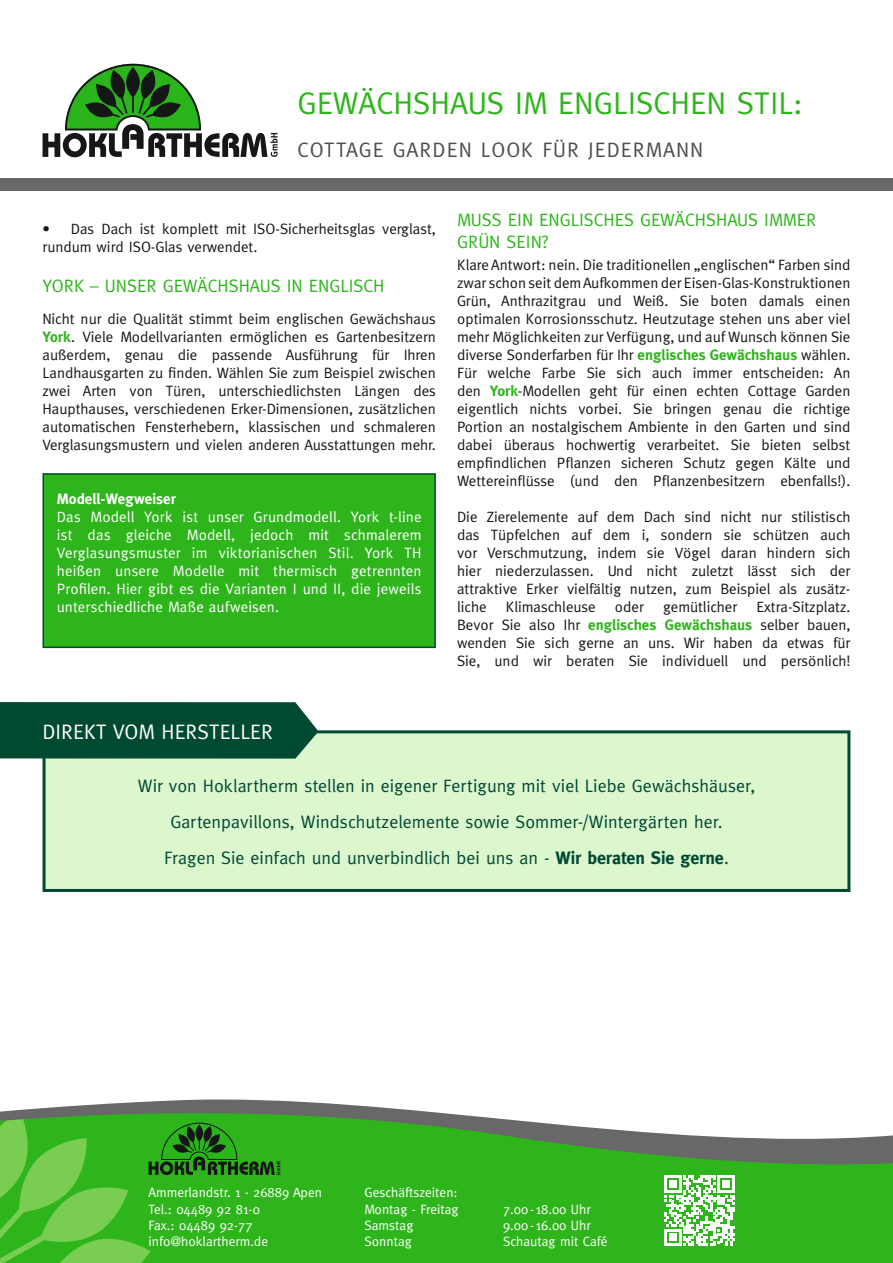
<style>
.page{position:relative;width:893px;height:1263px;background:#fff}
.page>*{position:absolute;margin:0;border:0;box-sizing:border-box;transform-origin:0 0}
.t1{font:31.5px "Meta Plus";color:#2eb51b}
.t2{font:21px "Meta Plus";letter-spacing:.05em;color:#4e4e4d}
.t3{font:21px "Meta Plus";color:#fff}
.t4{font:18px/36px "Meta Plus";color:#004933;text-align:center}
.t5{font:18px/21.6px "Meta Plus";color:#2eb51b}
.t6{font:15px/18px "Meta Plus";color:#151616;text-align:justify}
.t7{font:15px/18px "Meta Plus";letter-spacing:.01em;color:#fff;text-align:justify}
.t8{font:700 15px "Meta Plus";color:#fff}
.t9{font:13.5px/16.2px "Meta Plus";color:#fff}
.s1{font-weight:700;color:#2eb51b}
.s2{font-weight:700}
</style>
<div class="page">
<div style="left:0;top:179px;width:893px;height:12px;background:#686868"></div>
<div style="left:280px;top:1167px;width:613px;height:96px;background:#2eb51b"></div>
<svg style="left:0;top:1099px;width:893px;height:68px"></svg>
<svg style="left:664px;top:1175px;width:71px;height:71px"></svg>
<div style="left:43px;top:473px;width:393px;height:175px;background:#2eb51b"></div>
<div style="left:43px;top:730px;width:807px;height:162px;background:#dcf6cd"></div>
<div style="left:0;top:702px;width:318px;height:57px;background:#004933"></div>
<svg style="left:43px;top:64px;width:235px;height:93px"></svg>
<svg style="left:0;top:1115px;width:280px;height:148px;background:#3fb228"></svg>
<h1 class="t1" style="left:298px;top:85px;width:506px">GEWÄCHSHAUS IM ENGLISCHEN STIL:</h1>
<h2 class="t2" style="left:298px;top:138px;width:407px">COTTAGE GARDEN LOOK FÜR JEDERMANN</h2>
<p class="t6" style="left:43px;top:220px;width:395px">• Das Dach ist komplett mit ISO-Sicherheitsglas verglast, rundum wird ISO-Glas verwendet.</p>
<p class="t5" style="left:43px;top:274px;width:343px">YORK – UNSER GEWÄCHSHAUS IN ENGLISCH</p>
<p class="t6" style="left:43px;top:310px;width:395px">Nicht nur die Qualität stimmt beim englischen Gewächshaus <span class="s1">York</span>. Viele Modellvarianten ermöglichen es Gartenbesitzern außerdem, genau die passende Ausführung für Ihren Landhausgarten zu finden. Wählen Sie zum Beispiel zwischen zwei Arten von Türen, unterschiedlichsten Längen des Haupthauses, verschiedenen Erker-Dimensionen, zusätzlichen automatischen Fensterhebern, klassischen und schmaleren Verglasungsmustern und vielen anderen Ausstattungen mehr.</p>
<p class="t8" style="left:57px;top:490px;width:120px">Modell-Wegweiser</p>
<p class="t7" style="left:57px;top:508px;width:366px">Das Modell York ist unser Grundmodell. York t-line ist das gleiche Modell, jedoch mit schmalerem Verglasungsmuster im viktorianischen Stil. York TH heißen unsere Modelle mit thermisch getrennten Profilen. Hier gibt es die Varianten I und II, die jeweils unterschiedliche Maße aufweisen.</p>
<h2 class="t3" style="left:43px;top:719px;width:232px">DIREKT VOM HERSTELLER</h2>
<p class="t5" style="left:457px;top:209px;width:361px">MUSS EIN ENGLISCHES GEWÄCHSHAUS IMMER<br>GRÜN SEIN?</p>
<p class="t6" style="left:457px;top:256px;width:395px">Klare Antwort: nein. Die traditionellen „englischen“ Farben sind zwar schon seit dem Aufkommen der Eisen-Glas-Konstruktionen Grün, Anthrazitgrau und Weiß. Sie boten damals einen optimalen Korrosionsschutz. Heutzutage stehen uns aber viel mehr Möglichkeiten zur Verfügung, und auf Wunsch können Sie diverse Sonderfarben für Ihr <span class="s1">englisches Gewächshaus</span> wählen.<br>Für welche Farbe Sie sich auch immer entscheiden: An den <span class="s1">York</span>-Modellen geht für einen echten Cottage Garden eigentlich nichts vorbei. Sie bringen genau die richtige Portion an nostalgischem Ambiente in den Garten und sind dabei überaus hochwertig verarbeitet. Sie bieten selbst empfindlichen Pflanzen sicheren Schutz gegen Kälte und Wettereinflüsse (und den Pflanzenbesitzern ebenfalls!).</p>
<p class="t6" style="left:457px;top:508px;width:395px">Die Zierelemente auf dem Dach sind nicht nur stilistisch das Tüpfelchen auf dem i, sondern sie schützen auch vor Verschmutzung, indem sie Vögel daran hindern sich hier niederzulassen. Und nicht zuletzt lässt sich der attraktive Erker vielfältig nutzen, zum Beispiel als zusätz&shy;liche</p>
<p class="t6" style="left:506px;top:598px;width:91px">Klimaschleuse</p>
<p class="t6" style="left:615px;top:598px;width:30px">oder</p>
<p class="t6" style="left:663px;top:598px;width:76px">gemütlicher</p>
<p class="t6" style="left:457px;top:598px;width:395px;text-indent:299px">Extra-Sitzplatz.<br>Bevor Sie also Ihr <span class="s1">englisches Gewächshaus</span> selber bauen, wenden Sie sich gerne an uns. Wir haben da etwas für Sie, und wir beraten Sie individuell und persönlich!</p>
<p class="t4" style="left:138px;top:768px;width:619px">Wir von Hoklartherm stellen in eigener Fertigung mit viel Liebe Gewächshäuser,<br>Gartenpavillons, Windschutzelemente sowie Sommer-/Wintergärten her.<br>Fragen Sie einfach und unverbindlich bei uns an - <span class="s2">Wir beraten Sie gerne</span>.</p>
<p class="t9" style="left:149px;top:1184px;width:175px">Ammerlandstr. 1 · 26889 Apen<br>Tel.: 04489 92 81-0<br>Fax.: 04489 92-77 info@hoklartherm.de</p>
<p class="t9" style="left:365px;top:1184px;width:96px">Geschäftszeiten:<br>Montag - Freitag</p>
<p class="t9" style="left:503px;top:1200px;width:89px">7.00 - 18.00 Uhr</p>
<p class="t9" style="left:365px;top:1217px;width:50px">Samstag</p>
<p class="t9" style="left:503px;top:1217px;width:89px">9.00 - 16.00 Uhr</p>
<p class="t9" style="left:365px;top:1233px;width:49px">Sonntag</p>
<p class="t9" style="left:503px;top:1233px;width:106px">Schautag mit Café</p>
</div>
